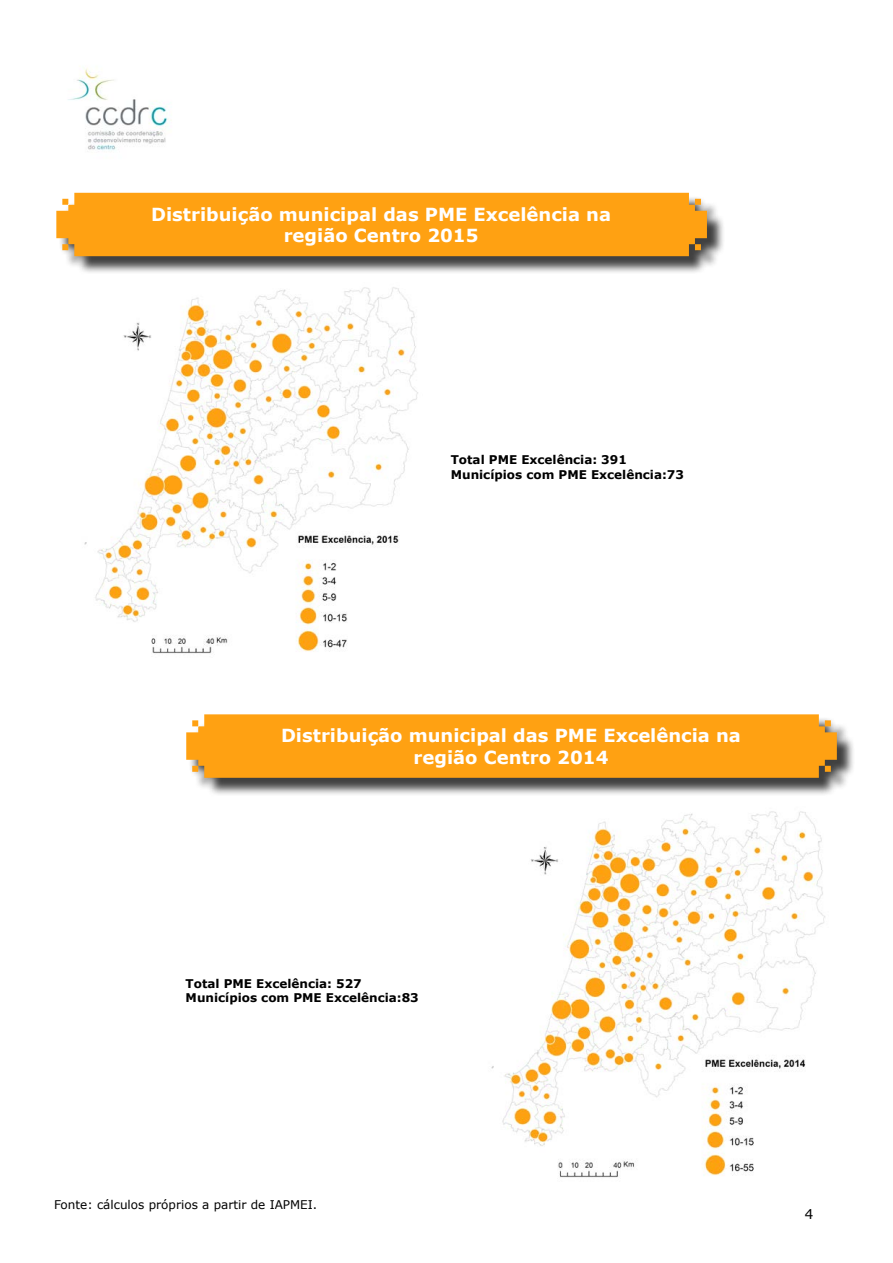
<style>
.page{position:relative;width:893px;height:1263px;background:#fff}
.page>*{position:absolute;margin:0;border:0;box-sizing:border-box;transform-origin:0 0}
.t1{font:700 18px/21.6px "Verdana";color:#fff;text-align:center}
.t2{font:13.5px "Verdana";color:#000}
.t3{font:700 12px/14.4px "Verdana";color:#000}
.t4{font:12px "Verdana";color:#000}
</style>
<div class="page">
<img style="left:68px;top:68px;width:101px;height:82px">
<img style="left:84px;top:287px;width:334px;height:367px">
<div style="left:59px;top:195px;width:666px;height:80px;background:#000;opacity:.75"></div>
<div style="left:56px;top:193px;width:651px;height:63px;background:#ffa112"></div>
<img style="left:491px;top:811px;width:334px;height:367px">
<div style="left:188px;top:717px;width:667px;height:79px;background:#000;opacity:.75"></div>
<div style="left:186px;top:714px;width:651px;height:64px;background:#ffa112"></div>
<p class="t1" style="left:151px;top:203px;width:461px">Distribuição municipal das PME Excelência na região Centro 2015</p>
<p class="t3" style="left:451px;top:452px;width:235px">Total PME Excelência: 391<br>Municípios com PME Excelência:73</p>
<p class="t1" style="left:281px;top:724px;width:461px">Distribuição municipal das PME Excelência na região Centro 2014</p>
<p class="t3" style="left:186px;top:976px;width:235px">Total PME Excelência: 527<br>Municípios com PME Excelência:83</p>
<p class="t4" style="left:54px;top:1196px;width:265px">Fonte: cálculos próprios a partir de IAPMEI.</p>
<p class="t2" style="left:805px;top:1205px;width:10px">4</p>
</div>
